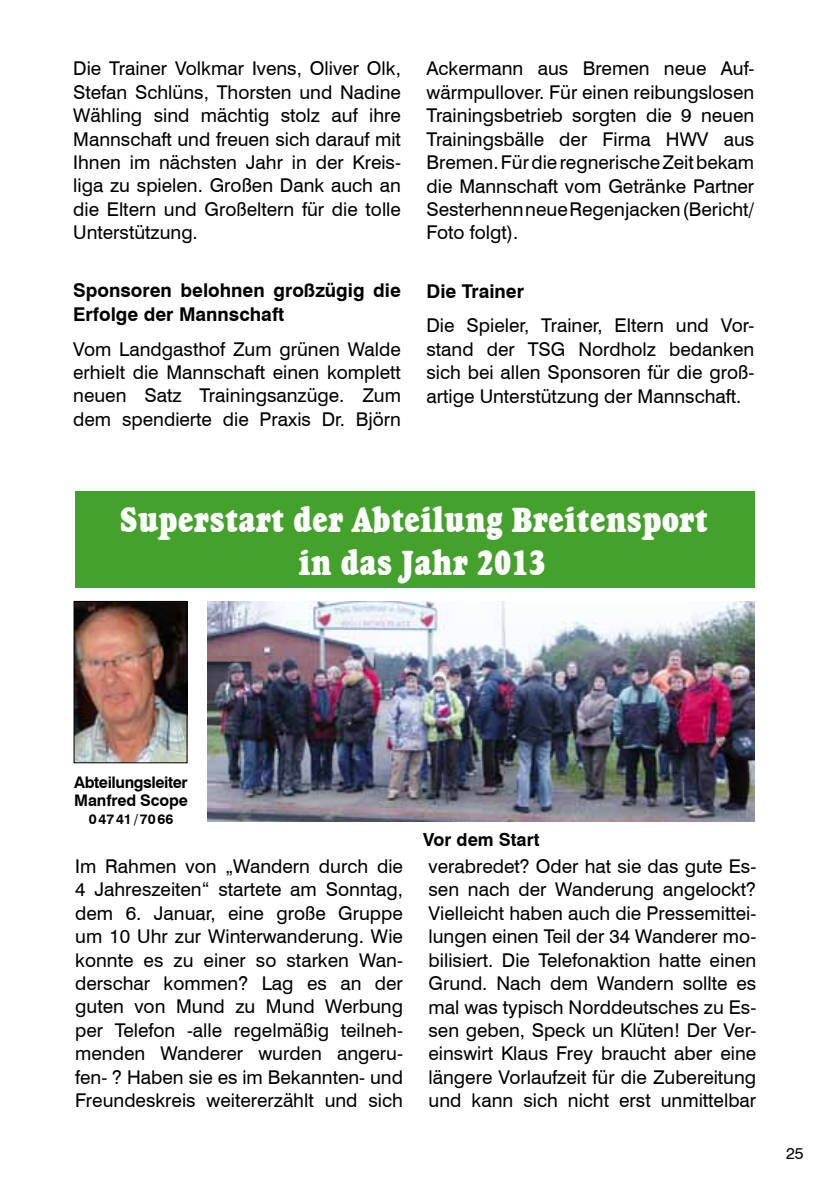
<style>
.page{position:relative;width:840px;height:1191px;background:#fff}
.page>*{position:absolute;margin:0;border:0;box-sizing:border-box;transform-origin:0 0}
.t1{font:condensed 36px/43.2px "Goudy Heavyface BT";color:#fff;text-align:center}
.t2{font:19px/23.4px "Swiss 721 BT";color:#000;text-align:justify}
.t3{font:700 19px/23.4px "Swiss 721 BT";color:#000}
.t4{font:700 18px "Swiss 721 BT";color:#000}
.t5{font:700 16px/18px "Swiss 721 BT";letter-spacing:-.025em;color:#000}
.t6{font:16px "Swiss 721 BT";color:#000}
.t7{font:700 14px "Swiss 721 BT";color:#000}
</style>
<div class="page">
<div style="left:75px;top:492px;width:678px;height:96px;background:#44a12b"></div>
<img style="left:76px;top:603px;width:109px;height:158px">
<div style="left:74px;top:601px;width:113px;height:162px;border:1px solid #000"></div>
<img style="left:207px;top:601px;width:546px;height:220px">
<p class="t2" style="left:73px;top:57px;width:329px">Die Trainer Volkmar Ivens, Oliver Olk, Stefan Schlüns, Thorsten und Nadine Wähling sind mächtig stolz auf ihre Mannschaft und freuen sich darauf mit Ihnen im nächsten Jahr in der Kreis&shy;liga zu spielen. Großen Dank auch an die Eltern und Großeltern für die tolle Unterstützung.</p>
<p class="t3" style="left:73px;top:279px;width:329px">Sponsoren belohnen großzügig die<br>Erfolge der Mannschaft</p>
<p class="t2" style="left:73px;top:337px;width:329px">Vom Landgasthof Zum grünen Walde erhielt die Mannschaft einen komplett neuen Satz Trainingsanzüge. Zum dem spendierte die Praxis Dr. Björn</p>
<p class="t2" style="left:426px;top:57px;width:329px">Ackermann aus Bremen neue Auf&shy;wärmpullover. Für einen reibungslosen Trainingsbetrieb sorgten die 9 neuen Trainingsbälle der Firma HWV aus Bremen. Für die regnerische Zeit bekam die Mannschaft vom Getränke Partner Sesterhenn neue Regenjacken (Bericht/ Foto folgt).</p>
<p class="t3" style="left:426px;top:279px;width:99px">Die Trainer</p>
<p class="t2" style="left:426px;top:314px;width:329px">Die Spieler, Trainer, Eltern und Vor&shy;stand der TSG Nordholz bedanken sich bei allen Sponsoren für die groß&shy;artige Unterstützung der Mannschaft.</p>
<h1 class="t1" style="left:119px;top:498px;width:589px">Superstart der Abteilung Breitensport in das Jahr 2013</h1>
<p class="t5" style="left:74px;top:773px;width:115px">Abteilungsleiter<br>Manfred Scope</p>
<p class="t7" style="left:89px;top:810px;width:86px">04741/7066</p>
<p class="t2" style="left:75px;top:854px;width:329px">Im Rahmen von „Wandern durch die 4 Jahreszeiten“ startete am Sonntag, dem 6. Januar, eine große Gruppe um 10 Uhr zur Winterwanderung. Wie konnte es zu einer so starken Wan&shy;derschar kommen? Lag es an der guten von Mund zu Mund Werbung per Telefon -alle regelmäßig teilneh&shy;menden Wanderer wurden angeru&shy;fen- ? Haben sie es im Bekannten- und Freundeskreis weitererzählt und sich</p>
<p class="t2" style="left:428px;top:854px;width:329px">verabredet? Oder hat sie das gute Es&shy;sen nach der Wanderung angelockt?<br>Vielleicht haben auch die Pressemittei&shy;lungen einen Teil der 34 Wanderer mo&shy;bilisiert. Die Telefonaktion hatte einen Grund. Nach dem Wandern sollte es mal was typisch Norddeutsches zu Es&shy;sen geben, Speck un Klüten! Der Ver&shy;einswirt Klaus Frey braucht aber eine längere Vorlaufzeit für die Zubereitung und kann sich nicht erst unmittelbar</p>
<p class="t4" style="left:423px;top:829px;width:118px">Vor dem Start</p>
<p class="t6" style="left:785px;top:1143px;width:19px">25</p>
</div>
